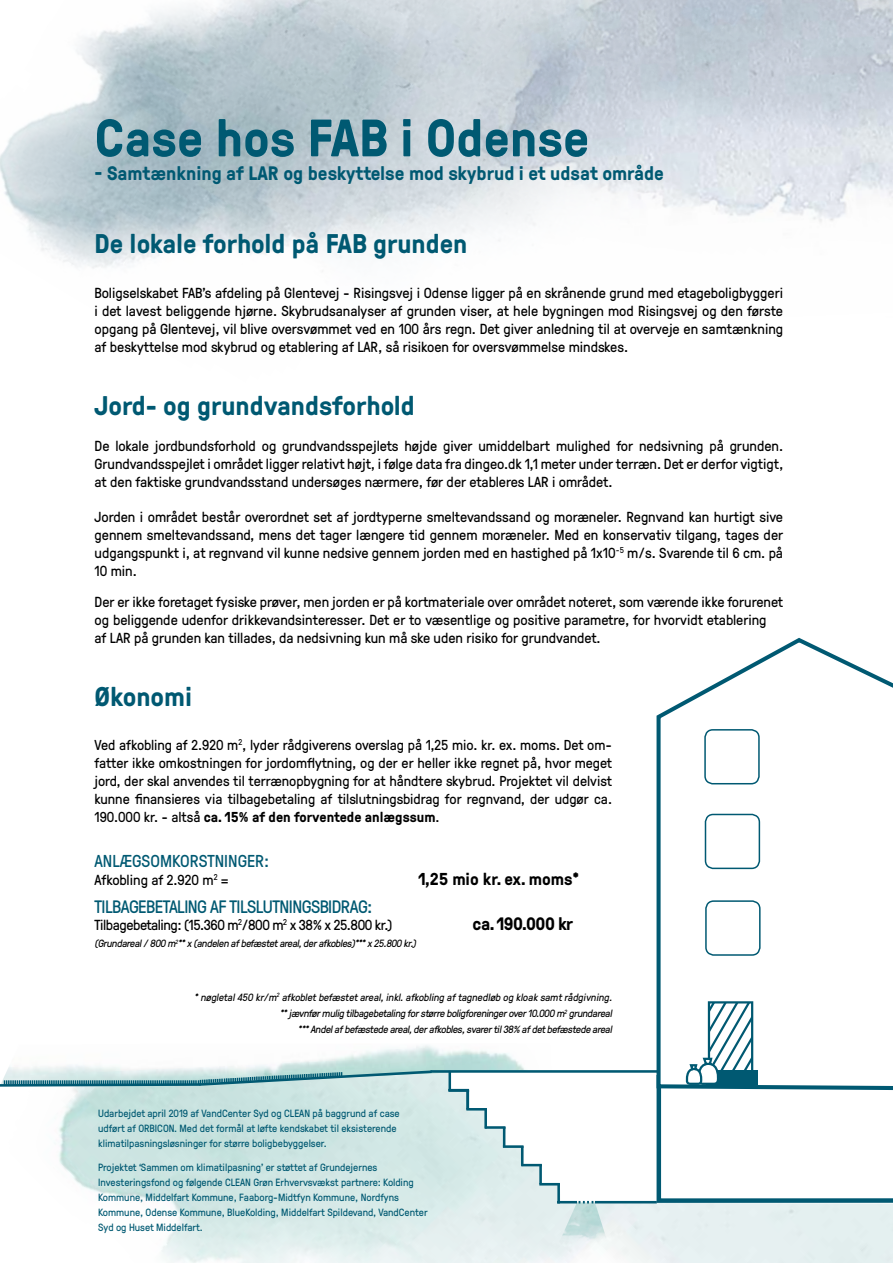
<style>
.page{position:relative;width:893px;height:1263px;background:#fff}
.page>*{position:absolute;margin:0;border:0;box-sizing:border-box;transform-origin:0 0}
.t1{font:700 52.5px "GT Pressura";color:#005972}
.t2{font:700 27px "GT Pressura";color:#005972}
.t3{font:700 19.5px "GT Pressura";color:#005972}
.t4{font:18px "GT Pressura";letter-spacing:-.03em;color:#005972}
.t5{font:700 18px "GT Pressura";letter-spacing:-.03em;color:#000}
.t6{font:17.25px "GT Pressura";color:#005972}
.t7{font:700 17.25px "GT Pressura";color:#000}
.t8{font:14.55px/18px "GT Pressura";color:#000;text-align:justify}
.t9{font:14.55px "GT Pressura";letter-spacing:-.03em;color:#000}
.t10{font:14.4px/18px "GT Pressura";color:#000;text-align:justify}
.t11{font:10.5px/15px "GT Pressura";color:#005972}
.t12{font:italic 10.5px/16px "GT Pressura";color:#000;text-align:right}
.s1{font-weight:700}
</style>
<div class="page">
<img style="left:422px;top:0;width:471px;height:267px">
<img style="left:59px;top:1086px;width:834px;height:177px">
<img style="left:8px;top:1045px;width:518px;height:41px">
<svg style="left:654px;top:637px;width:239px;height:455px"></svg>
<svg style="left:657px;top:1002px;width:236px;height:201px"></svg>
<hr style="left:595px;top:1201px;width:62px;height:2px;background:#005972">
<hr style="left:539px;top:1183px;width:21px;height:2px;background:#005972">
<hr style="left:557px;top:1184px;width:3px;height:19px;background:#005972">
<hr style="left:539px;top:1164px;width:3px;height:20px;background:#005972">
<hr style="left:521px;top:1164px;width:21px;height:2px;background:#005972">
<hr style="left:503px;top:1145px;width:20px;height:3px;background:#005972">
<hr style="left:521px;top:1146px;width:2px;height:20px;background:#005972">
<svg style="left:503px;top:1129px;width:2px;height:16px"></svg>
<hr style="left:485px;top:1126px;width:20px;height:3px;background:#005972">
<hr style="left:466px;top:1108px;width:21px;height:2px;background:#005972">
<hr style="left:484px;top:1109px;width:3px;height:19px;background:#005972">
<hr style="left:466px;top:1089px;width:3px;height:20px;background:#005972">
<hr style="left:448px;top:1089px;width:21px;height:3px;background:#005972">
<hr style="left:448px;top:1071px;width:3px;height:19px;background:#005972">
<hr style="left:430px;top:1070px;width:229px;height:3px;background:#005972">
<svg style="left:0;top:1069px;width:434px;height:19px;background:#a1c6ca"></svg>
<hr style="left:557px;top:1201px;width:20px;height:2px;background:#005972">
<img style="left:558px;top:1202px;width:50px;height:43px">
<svg style="left:579px;top:1201px;width:14px;height:2px"></svg>
<div style="left:704px;top:729px;width:56px;height:55px;border:2px solid #005972;border-radius:8px"></div>
<div style="left:705px;top:814px;width:55px;height:55px;border:2px solid #005972;border-radius:8px"></div>
<div style="left:705px;top:900px;width:56px;height:56px;border:2px solid #005972;border-radius:8px"></div>
<h1 class="t1" style="left:95px;top:100px;width:496px">Case hos FAB i Odense</h1>
<h3 class="t3" style="left:95px;top:159px;width:571px">- Samtænkning af LAR og beskyttelse mod skybrud i et udsat område</h3>
<h2 class="t2" style="left:95px;top:224px;width:374px">De lokale forhold på FAB grunden</h2>
<p class="t8" style="left:95px;top:283px;width:690px">Boligselskabet FAB’s afdeling på Glentevej - Risingsvej i Odense ligger på en skrånende grund med etageboligbyggeri i det lavest beliggende hjørne. Skybrudsanalyser af grunden viser, at hele bygningen mod Risingsvej og den første opgang på Glentevej, vil blive oversvømmet ved en 100 års regn. Det giver anledning til at overveje en samtænkning af beskyttelse mod skybrud og etablering af LAR, så risikoen for oversvømmelse mindskes.</p>
<h2 class="t2" style="left:95px;top:386px;width:322px">Jord- og grundvandsforhold</h2>
<p class="t8" style="left:95px;top:436px;width:690px">De lokale jordbundsforhold og grundvandsspejlets højde giver umiddelbart mulighed for nedsivning på grunden.<br>Grundvandsspejlet i området ligger relativt højt, i følge data fra dingeo.dk 1,1 meter under terræn. Det er derfor vigtigt, at den faktiske grundvandsstand undersøges nærmere, før der etableres LAR i området.</p>
<p class="t8" style="left:95px;top:507px;width:690px">Jorden i området består overordnet set af jordtyperne smeltevandssand og moræneler. Regnvand kan hurtigt sive gennem smeltevandssand, mens det tager længere tid gennem moræneler. Med en konservativ tilgang, tages der udgangspunkt i, at regnvand vil kunne nedsive gennem jorden med en hastighed på 1x10<sup>-5</sup> m/s. Svarende til 6 cm. på 10 min.</p>
<p class="t8" style="left:95px;top:592px;width:690px;text-align:left">Der er ikke foretaget fysiske prøver, men jorden er på kortmateriale over området noteret, som værende ikke forurenet og beliggende udenfor drikkevandsinteresser. Det er to væsentlige og positive parametre, for hvorvidt etablering<br>af LAR på grunden kan tillades, da nedsivning kun må ske uden risiko for grundvandet.</p>
<h2 class="t2" style="left:95px;top:677px;width:99px">Økonomi</h2>
<p class="t10" style="left:95px;top:735px;width:519px">Ved afkobling af 2.920 m<sup>2</sup>, lyder rådgiverens overslag på 1,25 mio. kr. ex. moms. Det om&shy;fatter ikke omkostningen for jordomflytning, og der er heller ikke regnet på, hvor meget jord, der skal anvendes til terrænopbygning for at håndtere skybrud. Projektet vil delvist kunne finansieres via tilbagebetaling af tilslutningsbidrag for regnvand, der udgør ca.<br>190.000 kr. - altså <span class="s1">ca. 15% af den forventede anlægssum</span>.</p>
<p class="t6" style="left:95px;top:848px;width:176px">ANLÆGSOMKORSTNINGER:</p>
<p class="t8" style="left:95px;top:870px;width:136px">Afkobling af 2.920 m<sup>2</sup> =</p>
<p class="t7" style="left:419px;top:866px;width:162px">1,25 mio kr. ex. moms*</p>
<p class="t4" style="left:95px;top:894px;width:279px">TILBAGEBETALING AF TILSLUTNINGSBIDRAG:</p>
<p class="t9" style="left:95px;top:915px;width:299px">Tilbagebetaling: (15.360 m<sup>2</sup>/800 m<sup>2</sup> x 38% x 25.800 kr.)</p>
<p class="t5" style="left:473px;top:911px;width:102px">ca. 190.000 kr</p>
<p class="t12" style="left:95px;top:935px;width:326px">(Grundareal/800 m<sup>2</sup>**x(andelenafbefæstetareal,derafkobles)***x25.800 kr.)</p>
<p class="t12" style="left:194px;top:988px;width:422px">*nøgletal450 kr/m<sup>2</sup> afkobletbefæstetareal,inkl.afkobling aftagnedløb og kloak samtrådgivning. **jævnførmuligtilbagebetalingforstørreboligforeningerover10.000 m<sup>2</sup> grundareal ***Andelafbefæstedeareal,derafkobles,svarertil38% afdetbefæstedeareal</p>
<p class="t11" style="left:98px;top:1105px;width:303px">Udarbejdet april 2019 af VandCenter Syd og CLEAN på baggrund af case udført af ORBICON. Med det formål at løfte kendskabet til eksisterende klimatilpasningsløsninger for større boligbebyggelser.</p>
<p class="t11" style="left:98px;top:1159px;width:331px">Projektet ‘Sammen om klimatilpasning’ er støttet af Grundejernes Investeringsfond og følgende CLEAN Grøn Erhvervsvækst partnere: Kolding Kommune, Middelfart Kommune, Faaborg-Midtfyn Kommune, Nordfyns Kommune, Odense Kommune, BlueKolding, Middelfart Spildevand, VandCenter Syd og Huset Middelfart.</p>
</div>
